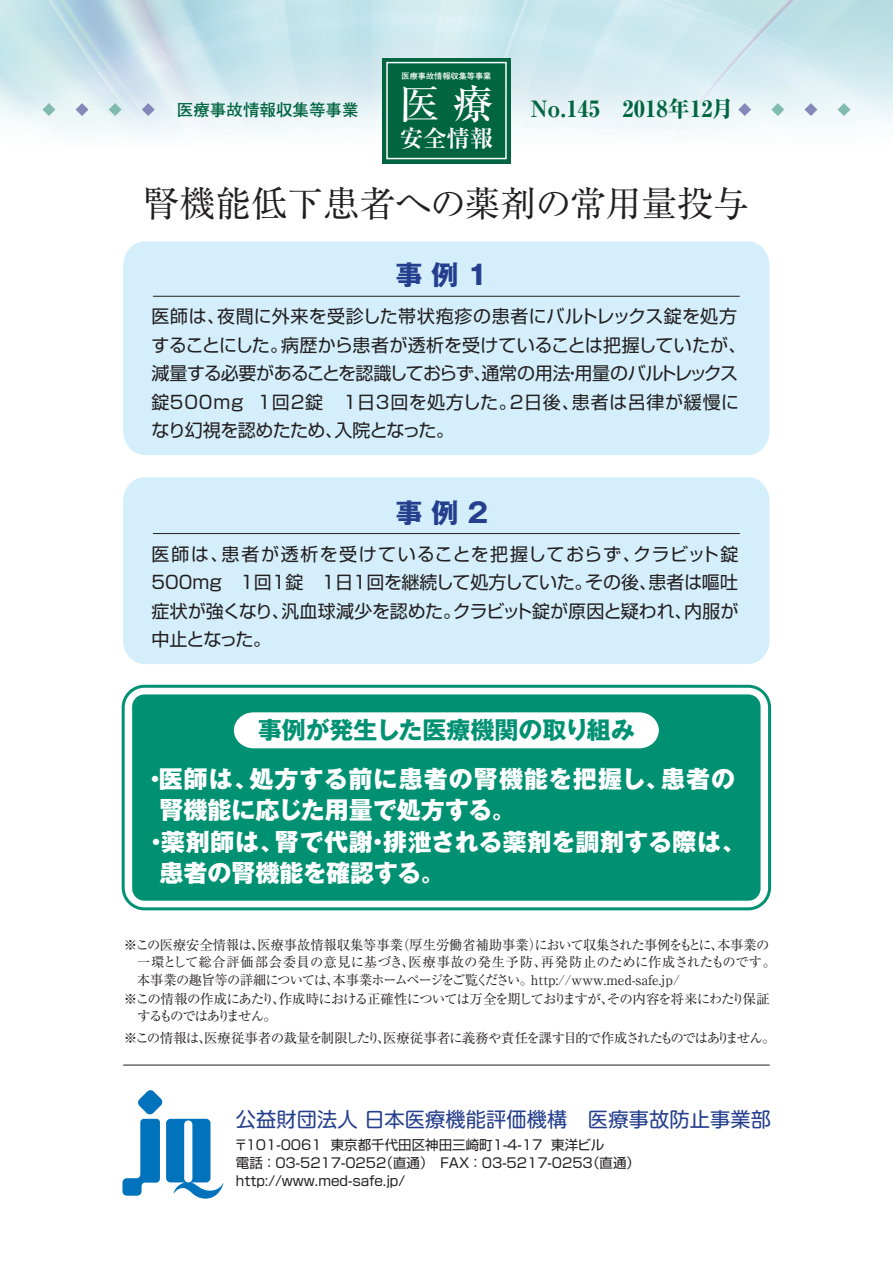
<style>
.page{position:relative;width:893px;height:1263px;background:#fff}
.page>*{position:absolute;margin:0;border:0;box-sizing:border-box;transform-origin:0 0}
.t1{font:40.35px "Ryumin Pro Medium 90 msp RKSJ H";color:#fff}
.t2{font:36px "Ryumin Pro Regular 90 msp RKSJ H";color:#231f20}
.t3{font:27px "Gothic MB101 Pro Bold 90 msp RKSJ H";color:#253f8e}
.t4{font:24px "Gothic MB101 Pro Heavy 90 msp RKSJ H";color:#fff}
.t5{font:24px "Gothic MB101 Pro Heavy 90 msp RKSJ H";letter-spacing:.025em;color:#fff}
.t6{font:24px "Gothic MB101 Pro Heavy 90 msp RKSJ H";letter-spacing:.045em;color:#fff}
.t7{font:24px "Gothic MB101 Pro Bold 90 msp RKSJ H";color:#009173}
.t8{font:23.4px "Ryumin Pro Bold 90 msp RKSJ H";color:#fff}
.t9{font:22.5px "Ryumin Pro Heavy 90 msp RKSJ H";color:#006540}
.t10{font:20.25px "Shin M Go Pro Regular 90 msp RKSJ H";letter-spacing:.005em;color:#253f8e}
.t11{font:18px/28.5px "Shin Go Pro Regular 90 msp RKSJ H";letter-spacing:-.005em;color:#231f20}
.t12{font:16.5px "Futo Go B101 Pro Bold 90 msp RKSJ H";color:#006540}
.t13{font:13.5px/18px "Shin Go Pro Regular 90 msp RKSJ H";color:#231f20}
.t14{font:13.5px "Ryumin Pro Regular 90 msp RKSJ H";letter-spacing:-.035em;color:#231f20}
.t15{font:13.5px "Ryumin Pro Regular 90 msp RKSJ H";letter-spacing:-.07em;color:#231f20}
.t16{font:13.5px "Ryumin Pro Regular 90 msp RKSJ H";color:#231f20}
.t17{font:13.5px "Ryumin Pro Regular 90 msp RKSJ H";letter-spacing:-.075em;color:#231f20}
.t18{font:13.5px "Ryumin Pro Regular 90 msp RKSJ H";letter-spacing:.025em;color:#231f20}
.t19{font:13.5px "Ryumin Pro Regular 90 msp RKSJ H";letter-spacing:-.115em;color:#231f20}
.t20{font:8.1px "Futo Go B101 Pro Bold 90 msp RKSJ H";color:#fff}
</style>
<div class="page">
<img style="left:0;top:0;width:893px;height:1185px">
<svg style="left:109px;top:103px;width:13px;height:13px"></svg>
<svg style="left:42px;top:103px;width:13px;height:13px"></svg>
<svg style="left:142px;top:103px;width:13px;height:13px"></svg>
<svg style="left:76px;top:103px;width:12px;height:13px"></svg>
<svg style="left:771px;top:103px;width:13px;height:13px"></svg>
<svg style="left:804px;top:103px;width:13px;height:13px"></svg>
<svg style="left:738px;top:103px;width:13px;height:13px"></svg>
<svg style="left:837px;top:103px;width:13px;height:13px"></svg>
<div style="left:382px;top:58px;width:129px;height:105px;background:#006540"></div>
<div style="left:386px;top:62px;width:121px;height:97px;border:1px solid #fff"></div>
<hr style="left:123px;top:1065px;width:647px;height:1px;background:#231f20">
<svg style="left:122px;top:1090px;width:101px;height:109px"></svg>
<div style="left:122px;top:685px;width:649px;height:225px;border:3px solid #009173;border-radius:21px"></div>
<div style="left:132px;top:694px;width:628px;height:207px;background:#009173;border-radius:12px"></div>
<div style="left:234px;top:712px;width:425px;height:36px;background:#fff"></div>
<div style="left:123px;top:241px;width:646px;height:214px;background:#d4effb"></div>
<hr style="left:153px;top:296px;width:587px;height:1px;background:#231f20">
<div style="left:123px;top:477px;width:646px;height:187px;background:#d4effb"></div>
<hr style="left:153px;top:533px;width:587px;height:1px;background:#231f20">
<p class="t12" style="left:177px;top:103px;width:183px">医療事故情報収集等事業</p>
<p class="t20" style="left:402px;top:73px;width:91px">医療事故情報収集等事業</p>
<h1 class="t1" style="left:399px;top:89px;width:96px">医 療</h1>
<p class="t8" style="left:400px;top:129px;width:95px">安全情報</p>
<p class="t9" style="left:530px;top:100px;width:205px">No.145　2018年12月</p>
<h2 class="t2" style="left:143px;top:190px;width:608px">腎機能低下患者への薬剤の常用量投与</h2>
<h3 class="t3" style="left:396px;top:265px;width:94px">事 例 1</h3>
<p class="t11" style="left:151px;top:305px;width:597px">医師は、夜間に外来を受診した帯状疱疹の患者にバルトレックス錠を処方することにした。病歴から患者が透析を受けていることは把握していたが、減量する必要があることを認識しておらず、通常の用法・用量のバルトレックス錠500mg 1回2錠　1日3回を処方した。2日後、患者は呂律が緩慢になり幻視を認めたため、入院となった。</p>
<h3 class="t3" style="left:396px;top:502px;width:94px">事 例 2</h3>
<p class="t11" style="left:151px;top:542px;width:588px;text-align:justify">医師は、患者が透析を受けていることを把握しておらず、クラビット錠500mg　1回1錠　1日1回を継続して処方していた。その後、患者は嘔吐症状が強くなり、汎血球減少を認めた。クラビット錠が原因と疑われ、内服が中止となった。</p>
<h3 class="t7" style="left:258px;top:721px;width:379px">事例が発生した医療機関の取り組み</h3>
<h3 class="t6" style="left:143px;top:770px;width:593px">・医師は、処方する前に患者の腎機能を把握し、患者の</h3>
<h3 class="t4" style="left:160px;top:801px;width:357px">腎機能に応じた用量で処方する。</h3>
<h3 class="t5" style="left:144px;top:833px;width:603px">・薬剤師は、腎で代謝・排泄される薬剤を調剤する際は、</h3>
<h3 class="t4" style="left:160px;top:864px;width:287px">患者の腎機能を確認する。</h3>
<p class="t16" style="left:124px;top:939px;width:647px">※この医療安全情報は、医療事故情報収集等事業（厚生労働省補助事業）において収集された事例をもとに、本事業の</p>
<p class="t18" style="left:137px;top:957px;width:640px">一環として総合評価部会委員の意見に基づき、医療事故の発生予防、再発防止のために作成されたものです。</p>
<p class="t14" style="left:124px;top:975px;width:557px">　本事業の趣旨等の詳細については、本事業ホームページをご覧ください。http://www.med-safe.jp/</p>
<p class="t17" style="left:124px;top:993px;width:647px">※この情報の作成にあたり、作成時における正確性については万全を期しておりますが、その内容を将来にわたり保証</p>
<p class="t19" style="left:137px;top:1011px;width:141px">するものではありません。</p>
<p class="t15" style="left:124px;top:1032px;width:653px">※この情報は、医療従事者の裁量を制限したり、医療従事者に義務や責任を課す目的で作成されたものではありません。</p>
<p class="t10" style="left:236px;top:1112px;width:537px">公益財団法人 日本医療機能評価機構　医療事故防止事業部</p>
<p class="t13" style="left:234px;top:1138px;width:408px">〒101-0061 東京都千代田区神田三崎町1-4-17 東洋ビル<br>電話 ：03-5217-0252（直通）　ＦＡＸ ：03-5217-0253（直通）http://www.med-safe.jp/</p>
</div>
